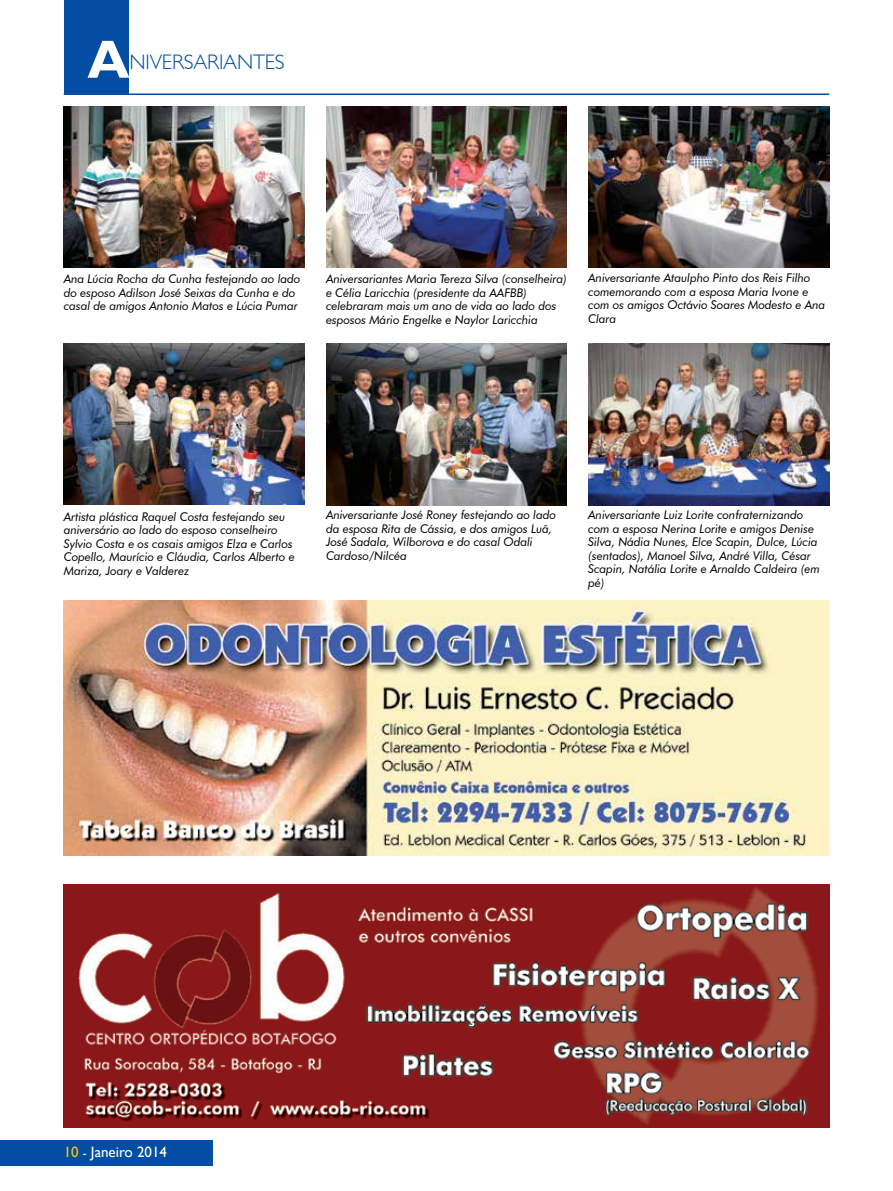
<style>
.page{position:relative;width:893px;height:1191px;background:#fff}
.page>*{position:absolute;margin:0;border:0;box-sizing:border-box;transform-origin:0 0}
.t1{font:700 54px "Gill Sans";color:#fff}
.t2{font:300 21px "Gill Sans";color:#034ea2}
.t3{font:15px "Gill Sans";color:#fff}
.t4{font:italic 12px/13.5px "Futura BT";letter-spacing:-.01em;color:#000}
.s1{color:#ffcb05}
.s2{font-size:12px}
</style>
<div class="page">
<div style="left:0;top:1140px;width:213px;height:25px;background:#034ea2"></div>
<img style="left:64px;top:106px;width:241px;height:162px">
<img style="left:588px;top:343px;width:241px;height:162px">
<img style="left:64px;top:343px;width:241px;height:162px">
<img style="left:588px;top:106px;width:241px;height:162px">
<img style="left:326px;top:343px;width:241px;height:162px">
<img style="left:326px;top:106px;width:241px;height:162px">
<img style="left:64px;top:884px;width:765px;height:243px">
<img style="left:64px;top:600px;width:765px;height:255px">
<div style="left:64px;top:0;width:65px;height:95px;background:#034ea2"></div>
<hr style="left:64px;top:93px;width:765px;height:2px;background:#034ea2">
<h1 class="t1" style="left:87px;top:27px;width:44px">A</h1>
<h2 class="t2" style="left:130px;top:50px;width:12px">NIVERSARIANTES</h2>
<p class="t4" style="left:64px;top:272px;width:238px">Ana Lúcia Rocha da Cunha festejando ao lado do esposo Adilson José Seixas da Cunha e do casal de amigos Antonio Matos e Lúcia Pumar</p>
<p class="t4" style="left:326px;top:272px;width:243px">Aniversariantes Maria Tereza Silva (conselheira) e Célia Laricchia (presidente da AAFBB) celebraram mais um ano de vida ao lado dos esposos Mário Engelke e Naylor Laricchia</p>
<p class="t4" style="left:588px;top:271px;width:239px">Aniversariante Ataulpho Pinto dos Reis Filho comemorando com a esposa Maria Ivone e com os amigos Octávio Soares Modesto e Ana<br>Clara</p>
<p class="t4" style="left:64px;top:509px;width:233px">Artista plástica Raquel Costa festejando seu aniversário ao lado do esposo conselheiro Sylvio Costa e os casais amigos Elza e Carlos Copello, Maurício e Cláudia, Carlos Alberto e Mariza, Joary e Valderez</p>
<p class="t4" style="left:326px;top:508px;width:231px">Aniversariante José Roney festejando ao lado da esposa Rita de Cássia, e dos amigos Luã, José Sadala, Wilborova e do casal Odali Cardoso/Nilcéa</p>
<p class="t4" style="left:588px;top:508px;width:233px">Aniversariante Luiz Lorite confraternizando com a esposa Nerina Lorite e amigos Denise Silva, Nádia Nunes, Elce Scapin, Dulce, Lúcia (sentados), Manoel Silva, André Villa, César Scapin, Natália Lorite e Arnaldo Caldeira (em pé)</p>
<p class="t3" style="left:64px;top:1143px;width:105px"><span class="s1">10</span> <span class="s2">-</span> Janeiro 2014</p>
</div>
